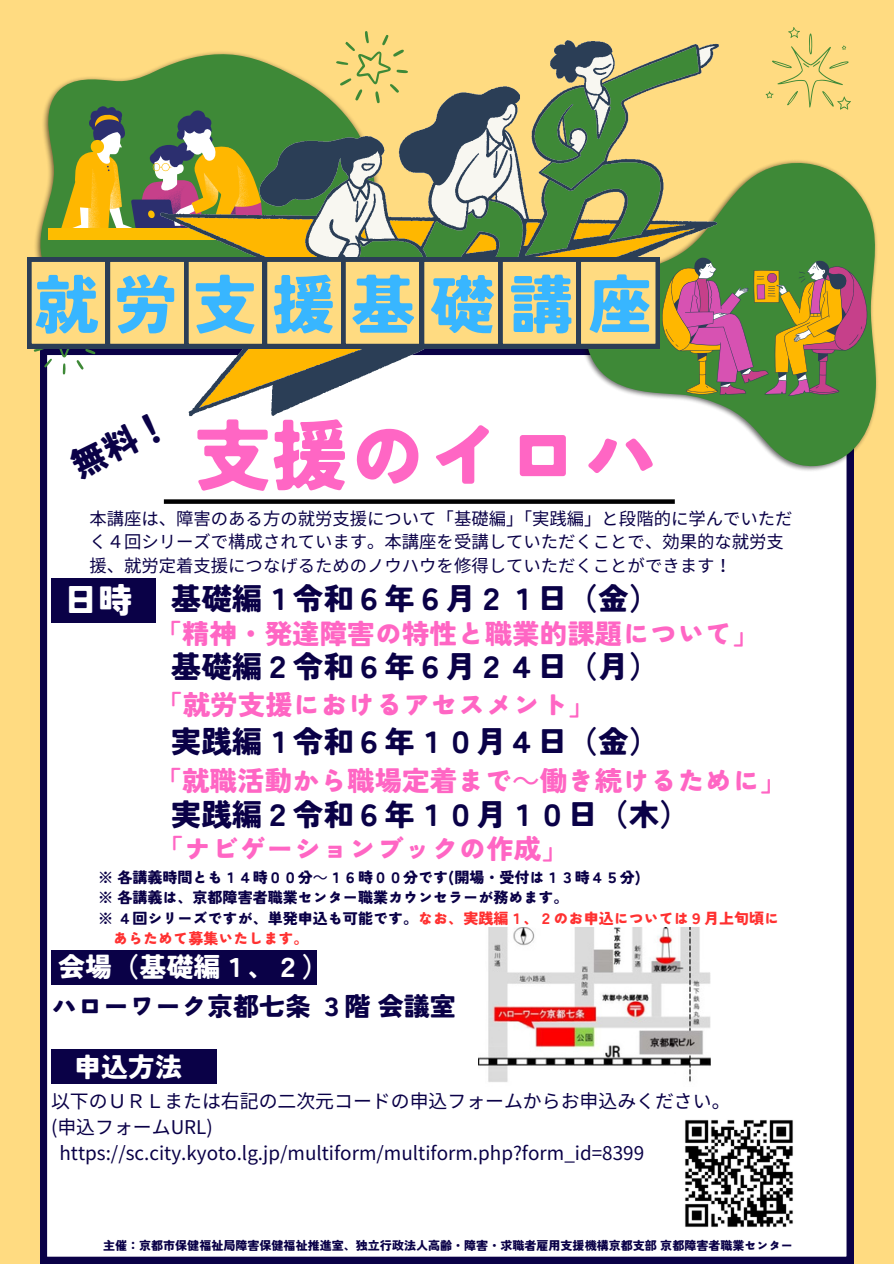
<style>
.page{position:relative;width:894px;height:1264px;background:#fff}
.page>*{position:absolute;margin:0;border:0;box-sizing:border-box;transform-origin:0 0}
.t1{font:900 77.55px "Tsunagi Gothic";color:#ff66c4}
.t2{font:900 64.05px "Tsunagi Gothic";letter-spacing:.235em;color:#38b6ff}
.t3{font:900 34.5px "Tsunagi Gothic";color:#fff}
.t4{font:900 30.45px "Tsunagi Gothic";color:#0a0147}
.t5{font:900 27.45px "Tsunagi Gothic";color:#ff66c4}
.t6{font:900 27px "Tsunagi Gothic";color:#fff}
.t7{font:900 25.95px "Tsunagi Gothic";color:#0a0147}
.t8{font:18.9px "Noto Sans JP";color:#0a0147}
.t9{font:17.4px/23.7px "Noto Sans JP";color:#0a0147}
.t10{font:900 15px "Tsunagi Gothic";color:#0a0147}
.t11{font:900 15px "Tsunagi Gothic";color:#ff3131}
.t12{font:900 12px "Tsunagi Gothic";color:#0a0147}
.s1{font-family:"Noto Sans CJ Ksc";font-weight:400}
.s2{color:#0a0147}
</style>
<div class="page">
<div style="left:0;top:0;width:893px;height:1263px;background:#ffdb81"></div>
<div style="left:40px;top:396px;width:813px;height:867px;background:#fff"></div>
<svg style="left:40px;top:66px;width:120px;height:191px;fill:#3e8937"></svg>
<div style="left:556px;top:416px;width:298px;height:75px;background:#fff"></div>
<svg style="left:579px;top:160px;width:299px;height:308px;fill:#3e8937"></svg>
<svg style="left:61px;top:105px;width:99px;height:123px"></svg>
<div style="left:48px;top:228px;width:224px;height:12px;background:#fdbd00"></div>
<svg style="left:160px;top:40px;width:558px;height:376px"></svg>
<svg style="left:765px;top:27px;width:86px;height:83px"></svg>
<svg style="left:335px;top:31px;width:73px;height:73px"></svg>
<svg style="left:27px;top:257px;width:840px;height:139px"></svg>
<div style="left:164px;top:499px;width:510px;height:5px;background:#000"></div>
<div style="left:51px;top:578px;width:104px;height:44px;background:#0a0147"></div>
<div style="left:51px;top:950px;width:265px;height:34px;background:#0a0147"></div>
<img style="left:478px;top:927px;width:232px;height:159px">
<div style="left:51px;top:1049px;width:165px;height:35px;background:#0a0147"></div>
<img style="left:674px;top:1109px;width:129px;height:128px">
<div style="left:67px;top:413px;width:94px;height:68px;background:#fff"></div>
<p class="t2" style="left:34px;top:272px;width:619px">就労支援基礎講座</p>
<p class="t1" style="left:194px;top:416px;width:467px">支援のイロハ</p>
<p class="t9" style="left:89px;top:505px;width:704px">本講座は、障害のある方の就労支援について「基礎編」「実践編」と段階的に学んでいただく４回シリーズで構成されています。本講座を受講していただくことで、効果的な就労支援、就労定着支援につなげるためのノウハウを修得していただくことができます！</p>
<h2 class="t3" style="left:63px;top:582px;width:71px">日時</h2>
<h3 class="t4" style="left:171px;top:583px;width:489px">基礎編１令和６年６月２１日（金）</h3>
<h4 class="t5" style="left:154px;top:619px;width:606px">「精神・発達障害の特性と職業的課題について」</h4>
<h4 class="t4" style="left:171px;top:651px;width:489px">基礎編２令和６年６月２４日（月）</h4>
<h4 class="t5" style="left:155px;top:691px;width:441px">「就労支援におけるアセスメント」</h4>
<h4 class="t4" style="left:171px;top:726px;width:489px">実践編１令和６年１０月４日（金）</h4>
<h4 class="t5" style="left:154px;top:767px;width:634px">「就職活動から職場定着まで<span class="s1">～</span>働き続けるために」</h4>
<h4 class="t4" style="left:171px;top:799px;width:520px">実践編２令和６年１０月１０日（木）</h4>
<p class="t5" style="left:156px;top:835px;width:414px">「ナビゲーションブックの作成」</p>
<h1 class="t10" style="left:98px;top:869px;width:544px">※ 各講義時間とも１４時００分<span class="s1">～</span>１６時００分です(開場・受付は１３時４５分)</h1>
<h6 class="t10" style="left:98px;top:890px;width:472px">※ 各講義は、京都障害者職業センター職業カウンセラーが務めます。</h6>
<h3 class="t11" style="left:98px;top:910px;width:682px"><span class="s2">※ ４回シリーズですが、単発申込も可能です。</span>なお、実践編１、２のお申込については９月上旬頃に</h3>
<h4 class="t11" style="left:113px;top:930px;width:197px">あらためて募集いたします。</h4>
<p class="t6" style="left:58px;top:952px;width:272px">会場（基礎編１、２）</p>
<p class="t7" style="left:51px;top:993px;width:406px">ハローワーク京都七条３階会議室</p>
<p class="t6" style="left:74px;top:1052px;width:110px">申込方法</p>
<p class="t8" style="left:51px;top:1085px;width:681px">以下のＵＲＬまたは右記の二次元コードの申込フォームからお申込みください。</p>
<h5 class="t8" style="left:51px;top:1111px;width:163px">(申込フォームURL)</h5>
<h6 class="t8" style="left:59px;top:1137px;width:586px">https://sc.city.kyoto.lg.jp/multiform/multiform.php?form_id=8399</h6>
<p class="t12" style="left:103px;top:1238px;width:691px">主催：京都市保健福祉局障害保健福祉推進室、独立行政法人高齢・障害・求職者雇用支援機構京都支部京都障害者職業センター</p>
</div>
